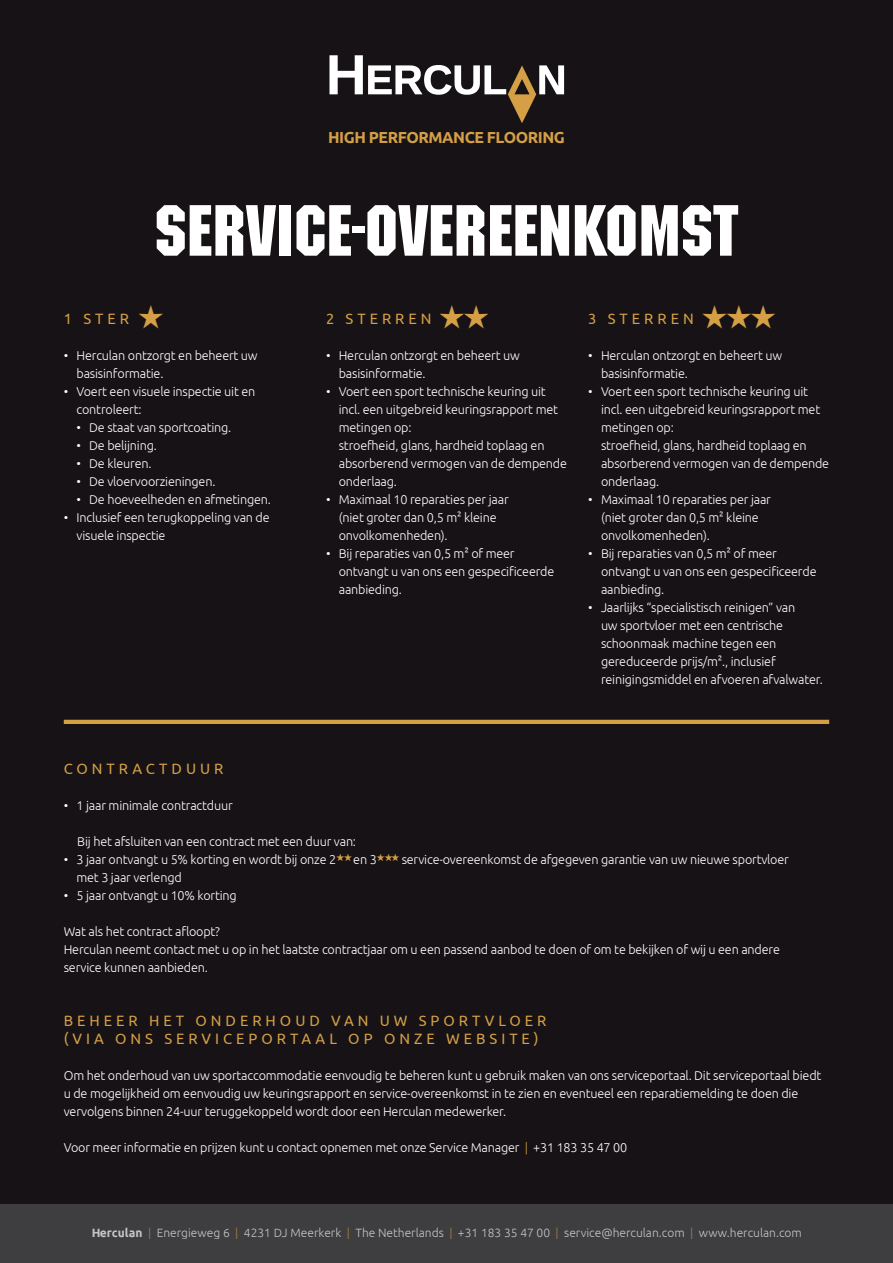
<style>
.page{position:relative;width:893px;height:1263px;background:#161215}
.page>*{position:absolute;margin:0;border:0;box-sizing:border-box;transform-origin:0 0}
.t1{font:70.5px "Machine Std";color:#fff}
.t2{font:32.55px "Zapf Dingbats ITC";color:#d49f45}
.t3{font:700 15.75px "Ubuntu";letter-spacing:-.03em;color:#d49f45}
.t4{font:15px/18px "Ubuntu";letter-spacing:.27em;color:#d49f45}
.t5{font:300 12.75px/18px "Ubuntu";letter-spacing:-.015em;color:#fff}
.t6{font:300 12px "Ubuntu";color:#fff}
.s1{color:#d49f45}
.s2{font-weight:700}
</style>
<div class="page">
<svg style="left:329px;top:55px;width:235px;height:68px"></svg>
<div style="left:0;top:1205px;width:893px;height:58px;background:#3e3e40"></div>
<hr style="left:64px;top:720px;width:765px;height:4px;background:#d49f45">
<p class="t3" style="left:328px;top:128px;width:238px">HIGH PERFORMANCE FLOORING</p>
<h1 class="t1" style="left:154px;top:190px;width:586px">SERVICE-OVEREENKOMST</h1>
<p class="t4" style="left:64px;top:309px;width:67px">1 STER</p>
<p class="t5" style="left:77px;top:346px;width:183px;text-indent:-13px">• Herculan ontzorgt en beheert uw basisinformatie.</p>
<p class="t5" style="left:77px;top:382px;width:180px;text-indent:-13px">• Voert een visuele inspectie uit en controleert:</p>
<p class="t5" style="left:77px;top:418px;width:156px">• De staat van sportcoating.</p>
<p class="t5" style="left:77px;top:436px;width:82px">• De belijning.</p>
<p class="t5" style="left:77px;top:454px;width:77px">• De kleuren.</p>
<p class="t5" style="left:77px;top:472px;width:140px">• De vloervoorzieningen.</p>
<p class="t5" style="left:77px;top:490px;width:196px">• De hoeveelheden en afmetingen.</p>
<p class="t5" style="left:77px;top:508px;width:195px;text-indent:-13px">• Inclusief een terugkoppeling van de visuele inspectie</p>
<p class="t4" style="left:326px;top:309px;width:107px">2 STERREN</p>
<p class="t5" style="left:339px;top:346px;width:183px;text-indent:-13px">• Herculan ontzorgt en beheert uw basisinformatie.</p>
<p class="t5" style="left:339px;top:382px;width:230px;text-indent:-13px">• Voert een sport technische keuring uit incl. een uitgebreid keuringsrapport met metingen op:<br>stroefheid, glans, hardheid toplaag en absorberend vermogen van de dempende onderlaag.</p>
<p class="t5" style="left:339px;top:490px;width:171px;text-indent:-13px">• Maximaal 10 reparaties per jaar (niet groter dan 0,5 m2 kleine onvolkomenheden).</p>
<p class="t5" style="left:339px;top:544px;width:217px;text-indent:-13px">• Bij reparaties van 0,5 m2 of meer ontvangt u van ons een gespecificeerde aanbieding.</p>
<h2 class="t2" style="left:702px;top:302px;width:76px">★ ★ ★</h2>
<p class="t4" style="left:588px;top:309px;width:107px">3 STERREN</p>
<p class="t5" style="left:601px;top:346px;width:183px;text-indent:-13px">• Herculan ontzorgt en beheert uw basisinformatie.</p>
<p class="t5" style="left:601px;top:382px;width:230px;text-indent:-13px">• Voert een sport technische keuring uit incl. een uitgebreid keuringsrapport met metingen op:<br>stroefheid, glans, hardheid toplaag en absorberend vermogen van de dempende onderlaag.</p>
<p class="t5" style="left:601px;top:490px;width:171px;text-indent:-13px">• Maximaal 10 reparaties per jaar (niet groter dan 0,5 m2 kleine onvolkomenheden).</p>
<p class="t5" style="left:601px;top:544px;width:217px;text-indent:-13px">• Bij reparaties van 0,5 m2 of meer ontvangt u van ons een gespecificeerde aanbieding.</p>
<p class="t5" style="left:601px;top:598px;width:223px;text-indent:-13px">• Jaarlijks “specialistisch reinigen” van<br>uw sportvloer met een centrische schoonmaak machine tegen een gereduceerde prijs/m2., inclusief reinigingsmiddel en afvoeren afvalwater.</p>
<p class="t4" style="left:64px;top:759px;width:161px">CONTRACTDUUR</p>
<p class="t5" style="left:64px;top:796px;width:170px">• 1 jaar minimale contractduur</p>
<p class="t5" style="left:77px;top:832px;width:280px">Bij het afsluiten van een contract met een duur van:</p>
<p class="t5" style="left:77px;top:850px;width:714px;text-indent:-13px">• 3 jaar ontvangt u 5% korting en wordt bij onze 2<sup>★</sup> <sup>★</sup> en 3<sup>★</sup> <sup>★★</sup> service-overeenkomst de afgegeven garantie van uw nieuwe sportvloer met 3 jaar verlengd</p>
<p class="t5" style="left:64px;top:886px;width:175px">• 5 jaar ontvangt u 10% korting</p>
<p class="t5" style="left:64px;top:922px;width:718px">Wat als het contract afloopt?<br>Herculan neemt contact met u op in het laatste contractjaar om u een passend aanbod te doen of om te bekijken of wij u een andere service kunnen aanbieden.</p>
<p class="t4" style="left:64px;top:1011px;width:484px">BEHEER HET ONDERHOUD VAN UW SPORTVLOER (VIA ONS SERVICEPORTAAL OP ONZE WEBSITE)</p>
<p class="t5" style="left:64px;top:1066px;width:759px">Om het onderhoud van uw sportaccommodatie eenvoudig te beheren kunt u gebruik maken van ons serviceportaal. Dit serviceportaal biedt u de mogelijkheid om eenvoudig uw keuringsrapport en service-overeenkomst in te zien en eventueel een reparatiemelding te doen die vervolgens binnen 24-uur teruggekoppeld wordt door een Herculan medewerker.</p>
<p class="t5" style="left:64px;top:1138px;width:565px">Voor meer informatie en prijzen kunt u contact opnemen met onze Service Manager <span class="s1">|</span> +31 183 35 47 00</p>
<p class="t6" style="left:91px;top:1225px;width:712px"><span class="s2">Herculan</span> <span class="s1">|</span> Energieweg 6 <span class="s1">|</span> 4231 DJ Meerkerk <span class="s1">|</span> The Netherlands <span class="s1">|</span> +31 183 35 47 00 <span class="s1">|</span> service@herculan.com <span class="s1">|</span> www.herculan.com</p>
</div>
